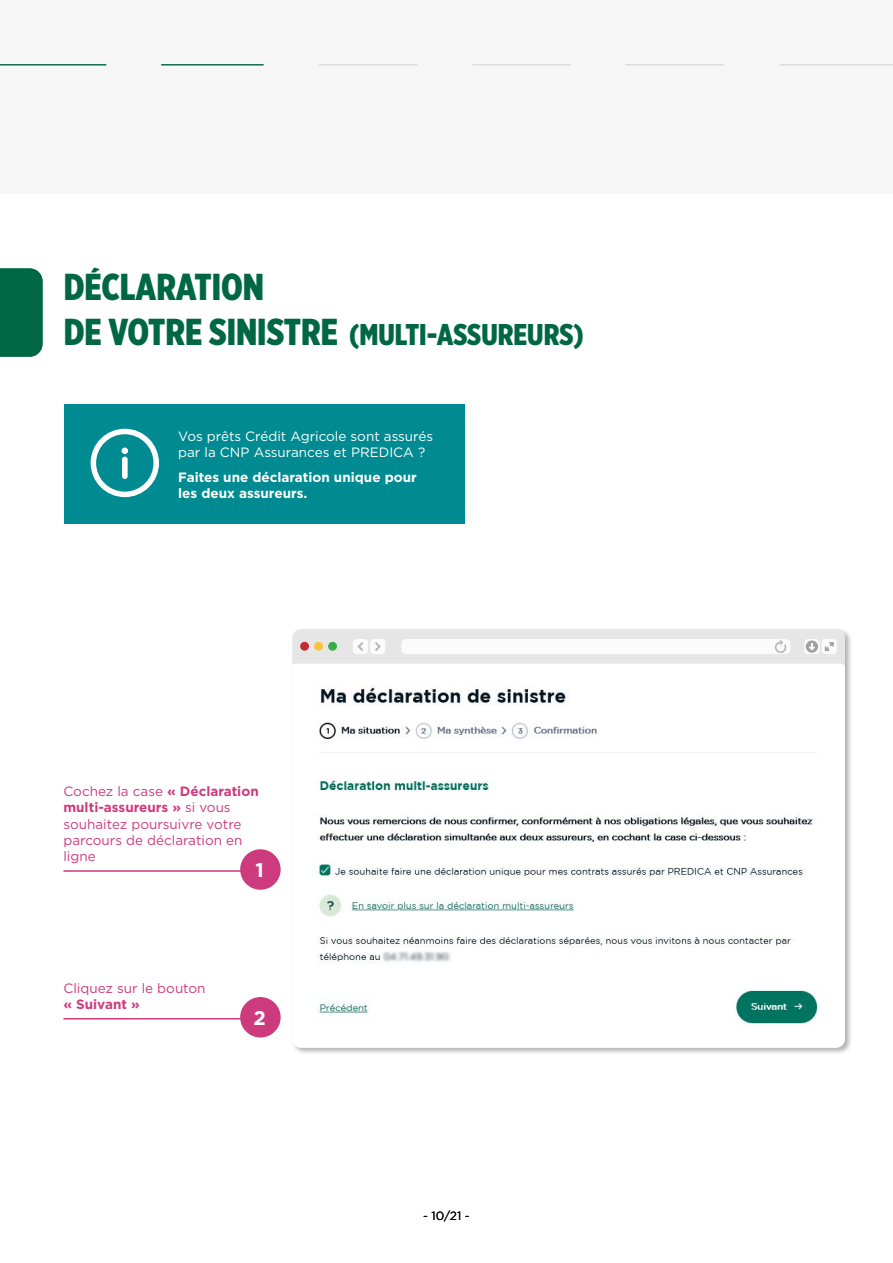
<style>
.page{position:relative;width:893px;height:1263px;background:#fff}
.page>*{position:absolute;margin:0;border:0;box-sizing:border-box;transform-origin:0 0}
.t1{font:900 37.5px "Gotham X Narrow";color:#006745}
.t2{font:900 30px "Gotham X Narrow";color:#006745}
.t3{font:700 19.8px "Gotham";color:#fff}
.t4{font:13.5px/16.2px "Gotham";color:#cd3a7d}
.Annotation{font:13.5px/16.2px "Gotham";color:#fff}
.Annotation-2{font:700 13.5px/16.2px "Gotham";color:#fff}
.t5{font:12px "Gotham";color:#000}
.s1{font-size:37.5px}
.s2{font-weight:700}
</style>
<div class="page">
<div style="left:291px;top:628px;width:562px;height:428px;background:#000;opacity:.3"></div>
<div style="left:292px;top:629px;width:553px;height:34px;background:#e7e6e6"></div>
<div style="left:300px;top:642px;width:9px;height:9px;background:#c12c32;border-radius:50%"></div>
<div style="left:314px;top:642px;width:9px;height:9px;background:#fac334;border-radius:50%"></div>
<div style="left:328px;top:642px;width:9px;height:9px;background:#39ab4a;border-radius:50%"></div>
<div style="left:353px;top:639px;width:15px;height:15px;background:#fbfbfb;border-radius:4px"></div>
<div style="left:370px;top:639px;width:15px;height:15px;background:#fbfbfb;border-radius:4px"></div>
<svg style="left:375px;top:642px;width:6px;height:9px"></svg>
<svg style="left:357px;top:642px;width:6px;height:9px"></svg>
<hr style="left:292px;top:663px;width:553px;height:1px;background:#e7e6e6">
<div style="left:401px;top:639px;width:389px;height:15px;background:#fbfbfb;border-radius:5px"></div>
<div style="left:822px;top:639px;width:15px;height:15px;background:#fbfbfb;border-radius:4px"></div>
<svg style="left:804px;top:639px;width:15px;height:15px"></svg>
<div style="left:806px;top:640px;width:12px;height:13px;background:#a1a0a0;border-radius:50%"></div>
<svg style="left:809px;top:643px;width:6px;height:7px"></svg>
<svg style="left:825px;top:642px;width:9px;height:9px"></svg>
<svg style="left:775px;top:640px;width:12px;height:13px"></svg>
<img style="left:292px;top:664px;width:551px;height:376px">
<div style="left:240px;top:997px;width:41px;height:40px;background:#cd3a7d;border-radius:50%"></div>
<hr style="left:63px;top:1018px;width:188px;height:1px;background:#cd3a7d">
<div style="left:240px;top:849px;width:41px;height:41px;background:#cd3a7d;border-radius:50%"></div>
<hr style="left:63px;top:870px;width:188px;height:2px;background:#cd3a7d">
<div style="left:64px;top:404px;width:401px;height:119px;background:#008a91"></div>
<svg style="left:91px;top:429px;width:68px;height:68px"></svg>
<div style="left:0;top:268px;width:43px;height:89px;background:#006745"></div>
<div style="left:0;top:0;width:893px;height:193px;background:#f5f6f5"></div>
<hr style="left:319px;top:64px;width:98px;height:1px;background:#dadada">
<hr style="left:472px;top:64px;width:99px;height:1px;background:#dadada">
<hr style="left:626px;top:64px;width:98px;height:1px;background:#dadada">
<hr style="left:780px;top:64px;width:113px;height:1px;background:#dadada">
<hr style="left:161px;top:64px;width:103px;height:1px;background:#006745">
<hr style="left:0;top:64px;width:106px;height:1px;background:#006745">
<p class="t1" style="left:64px;top:263px;width:202px">DÉCLARATION</p>
<p class="t2" style="left:64px;top:316px;width:521px"><span class="s1">DE VOTRE SINISTRE</span> (MULTI-ASSUREURS)</p>
<p class="Annotation" style="left:178px;top:427px;width:256px">Vos prêts Crédit Agricole sont assurés par la CNP Assurances et PREDICA ?</p>
<p class="Annotation-2" style="left:178px;top:469px;width:240px">Faites une déclaration unique pour les deux assureurs.</p>
<p class="t4" style="left:63px;top:783px;width:197px">Cochez la case <span class="s2">« Déclaration multi-assureurs »</span> si vous souhaitez poursuivre votre parcours de déclaration en ligne</p>
<p class="t3" style="left:255px;top:857px;width:10px">1</p>
<p class="t4" style="left:63px;top:979px;width:144px">Cliquez sur le bouton <span class="s2">« Suivant »</span></p>
<p class="t3" style="left:253px;top:1005px;width:14px">2</p>
<p class="t5" style="left:423px;top:1208px;width:48px">- 10/21 -</p>
</div>
